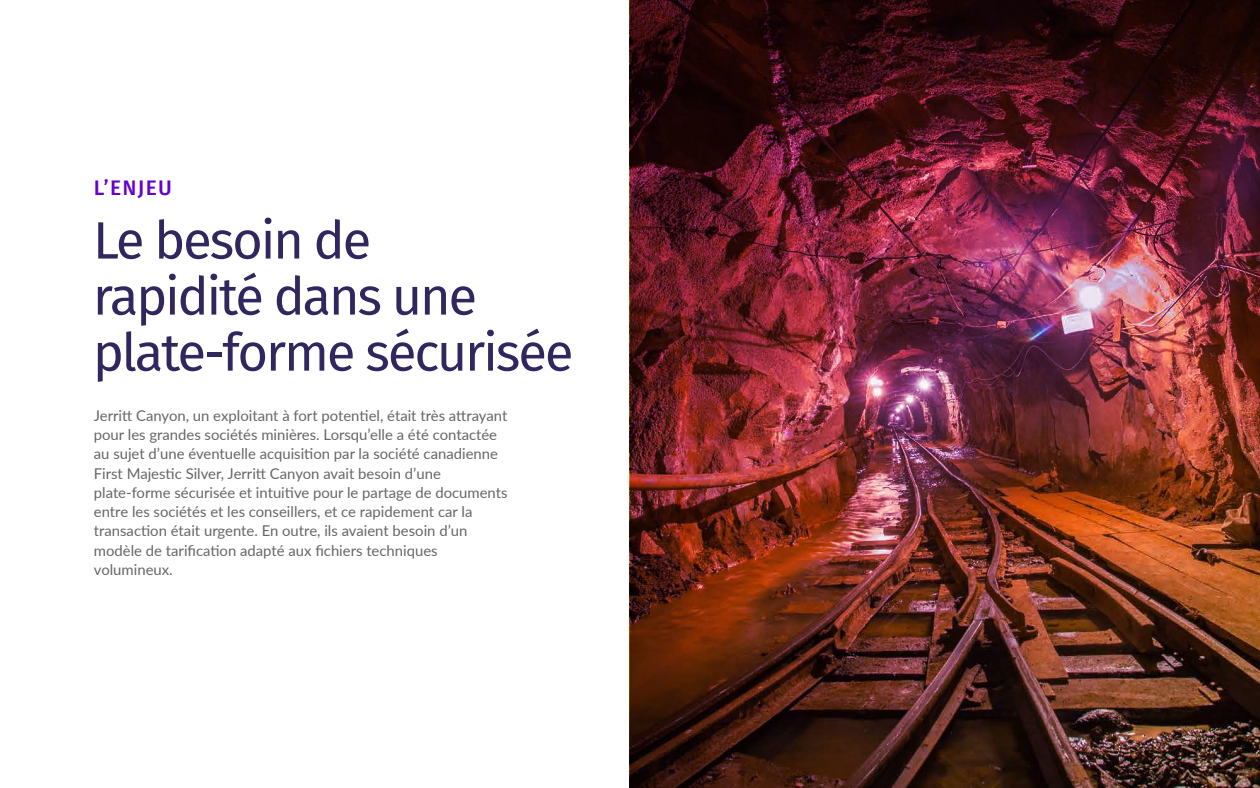
<style>
.page{position:relative;width:1260px;height:788px;background:#fff}
.page>*{position:absolute;margin:0;border:0;box-sizing:border-box;transform-origin:0 0}
.t1{font:52.5px/56px "Fira Sans";letter-spacing:-.04em;color:#31265d}
.t2{font:500 21px "Fira Sans";letter-spacing:.065em;color:#60c}
.t3{font:14.88px/19.2px "Lato";color:#666}
</style>
<div class="page">
<img style="left:630px;top:0;width:630px;height:788px">
<h2 class="t2" style="left:94px;top:170px;width:80px">L’ENJEU</h2>
<h1 class="t1" style="left:93px;top:211px;width:482px">Le besoin de<br>rapidité dans une plate-forme sécurisée</h1>
<p class="t3" style="left:94px;top:405px;width:415px">Jerritt Canyon, un exploitant à fort potentiel, était très attrayant pour les grandes sociétés minières. Lorsqu’elle a été contactée au sujet d’une éventuelle acquisition par la société canadienne First Majestic Silver, Jerritt Canyon avait besoin d’une plate-forme sécurisée et intuitive pour le partage de documents entre les sociétés et les conseillers, et ce rapidement car la transaction était urgente. En outre, ils avaient besoin d’un modèle de tarification adapté aux fichiers techniques volumineux.</p>
</div>
